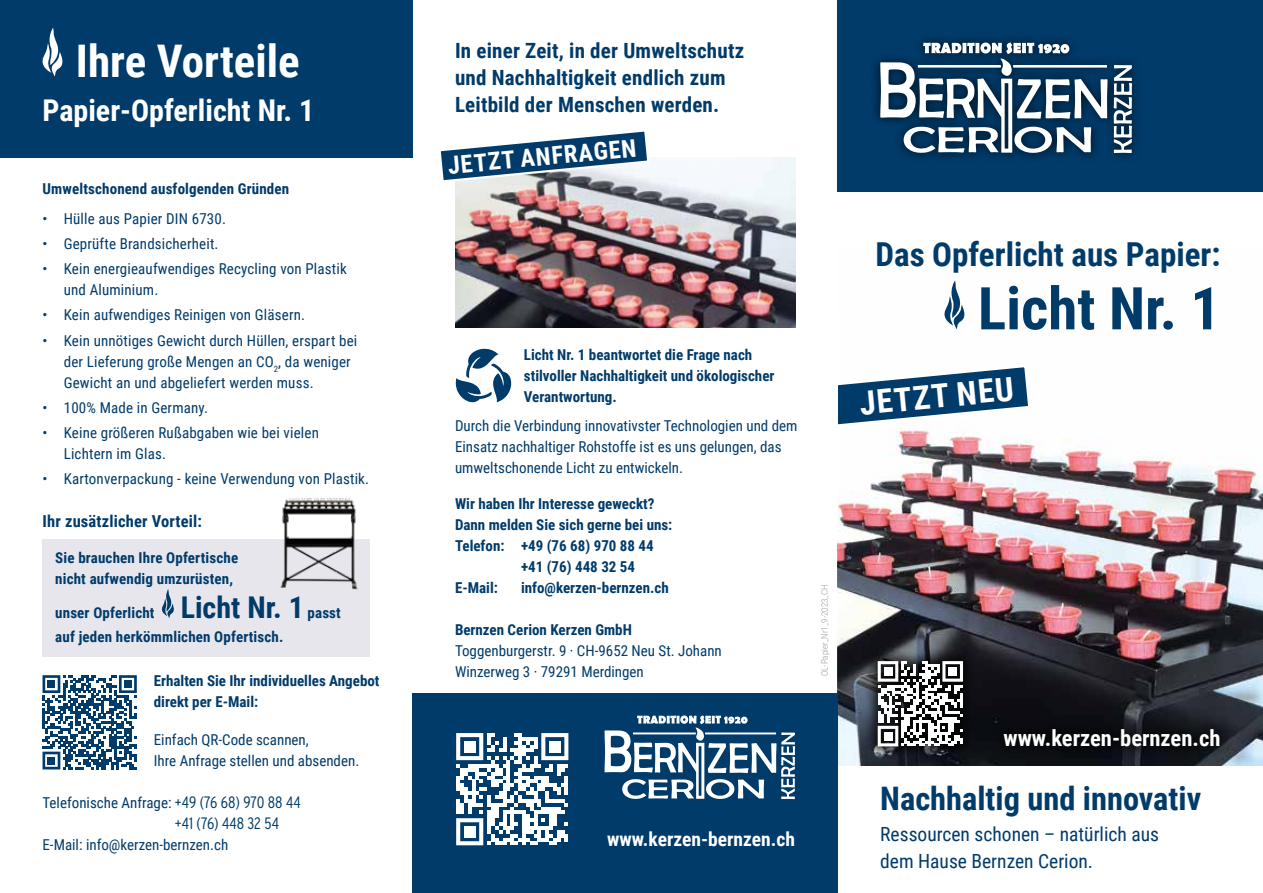
<style>
.page{position:relative;width:1263px;height:893px;background:#fff}
.page>*{position:absolute;margin:0;border:0;box-sizing:border-box;transform-origin:0 0}
.t1{font:700 59.1px "Roboto Condensed";color:#003b6a}
.t2{font:700 45px "Roboto Condensed";color:#fff}
.t3{font:700 33px "Roboto Condensed";color:#003b6a}
.t4{font:700 32.7px "Roboto Condensed";color:#fff}
.t5{font:700 32.4px "Roboto Condensed";color:#003b6a}
.t6{font:700 30px "Roboto Condensed";color:#fff}
.t7{font:700 24.45px "Roboto Condensed";color:#fff}
.t8{font:700 22.5px "Roboto Condensed";color:#fff}
.t9{font:700 21px/27px "Roboto Condensed";letter-spacing:.01em;color:#003b6a}
.t10{font:19.5px/27px "Roboto Condensed";color:#003b6a}
.t11{font:700 19.5px "Roboto Condensed";color:#fff}
.t12{font:700 16.5px "Roboto Condensed";letter-spacing:.01em;color:#003b6a}
.t13{font:300 16.5px "Interstate Condensed";letter-spacing:-.005em;color:#003b6a}
.t14{font:15px/21px "Roboto Condensed";letter-spacing:.01em;color:#003b6a}
.t15{font:700 15px/21px "Roboto Condensed";color:#003b6a}
.t16{font:300 9px "Roboto Condensed";color:#9c9e9f}
.s1{font-size:30px}
.s2{font-family:"Interstate Condensed";font-weight:300;font-size:16.5px}
</style>
<div class="page">
<img style="left:838px;top:329px;width:425px;height:436px">
<svg style="left:838px;top:362px;width:195px;height:77px"></svg>
<svg style="left:944px;top:280px;width:21px;height:49px"></svg>
<div style="left:838px;top:0;width:425px;height:191px;background:#003b6a"></div>
<div style="left:0;top:0;width:412px;height:157px;background:#003b6a"></div>
<div style="left:412px;top:693px;width:426px;height:200px;background:#003b6a"></div>
<svg style="left:604px;top:715px;width:191px;height:84px"></svg>
<div style="left:870px;top:33px;width:272px;height:130px;background:#000;opacity:.75"></div>
<svg style="left:1114px;top:65px;width:18px;height:88px;background:#7c91a2"></svg>
<svg style="left:880px;top:43px;width:227px;height:110px"></svg>
<div style="left:43px;top:539px;width:327px;height:118px;background:#e7e6ed"></div>
<svg style="left:161px;top:589px;width:13px;height:29px"></svg>
<svg style="left:42px;top:28px;width:21px;height:49px"></svg>
<div style="left:991px;top:716px;width:242px;height:44px;background:#000;opacity:.75"></div>
<svg style="left:456px;top:733px;width:112px;height:112px"></svg>
<div style="left:464px;top:741px;width:11px;height:11px;background:#fff"></div>
<div style="left:549px;top:741px;width:12px;height:11px;background:#fff"></div>
<div style="left:464px;top:826px;width:11px;height:11px;background:#fff"></div>
<svg style="left:43px;top:675px;width:94px;height:94px"></svg>
<div style="left:48px;top:680px;width:7px;height:8px;background:#003b6a"></div>
<div style="left:124px;top:680px;width:8px;height:8px;background:#003b6a"></div>
<div style="left:48px;top:757px;width:7px;height:7px;background:#003b6a"></div>
<div style="left:864px;top:648px;width:112px;height:112px;background:#000;opacity:.75"></div>
<svg style="left:878px;top:661px;width:85px;height:85px"></svg>
<div style="left:884px;top:667px;width:8px;height:9px;background:#fff"></div>
<div style="left:948px;top:667px;width:9px;height:9px;background:#fff"></div>
<div style="left:884px;top:732px;width:8px;height:8px;background:#fff"></div>
<img style="left:455px;top:157px;width:340px;height:170px">
<svg style="left:440px;top:131px;width:211px;height:53px"></svg>
<img style="left:280px;top:498px;width:78px;height:91px">
<svg style="left:456px;top:349px;width:55px;height:53px"></svg>
<h2 class="t2" style="left:76px;top:29px;width:225px">Ihre Vorteile</h2>
<h3 class="t6" style="left:43px;top:89px;width:273px">Papier-Opferlicht Nr. 1</h3>
<p class="t15" style="left:43px;top:178px;width:248px">Umweltschonend ausfolgenden Gründen</p>
<p class="t14" style="left:43px;top:207px;width:185px">• Hülle aus Papier DIN 6730.</p>
<p class="t14" style="left:43px;top:232px;width:177px">• Geprüfte Brandsicherheit.</p>
<p class="t14" style="left:64px;top:258px;width:284px;text-indent:-21px">• Kein energieaufwendiges Recycling von Plastik und Aluminium.</p>
<p class="t14" style="left:43px;top:304px;width:264px">• Kein aufwendiges Reinigen von Gläsern.</p>
<p class="t14" style="left:64px;top:329px;width:295px;text-indent:-21px">• Kein unnötiges Gewicht durch Hüllen, erspart bei der Lieferung große Mengen an CO<sub>2</sub>, da weniger<br>Gewicht an und abgeliefert werden muss.</p>
<p class="t14" style="left:43px;top:396px;width:167px">• 100% Made in Germany.</p>
<p class="t14" style="left:64px;top:422px;width:257px;text-indent:-21px">• Keine größeren Rußabgaben wie bei vielen<br>Lichtern im Glas.</p>
<p class="t14" style="left:43px;top:468px;width:328px">• Kartonverpackung - keine Verwendung von Plastik.</p>
<p class="t12" style="left:43px;top:509px;width:161px">Ihr zusätzlicher Vorteil:</p>
<p class="t15" style="left:55px;top:546px;width:184px">Sie brauchen Ihre Opfertische nicht aufwendig umzurüsten,</p>
<p class="t15" style="left:55px;top:600px;width:287px;line-height:24px">unser Opferlicht <span class="s1">Licht Nr. 1</span> passt auf jeden herkömmlichen Opfertisch.</p>
<p class="t15" style="left:154px;top:670px;width:227px">Erhalten Sie Ihr individuelles Angebot direkt per E-Mail:</p>
<p class="t14" style="left:154px;top:729px;width:207px">Einfach QR-Code scannen,<br>Ihre Anfrage stellen und absenden.</p>
<p class="t14" style="left:43px;top:792px;width:260px">Telefonische Anfrage: <span class="s2">+49 (76 68) 970 88 44</span></p>
<p class="t13" style="left:175px;top:814px;width:105px">+41 (76) 448 32 54</p>
<p class="t14" style="left:43px;top:834px;width:187px">E-Mail: info@kerzen-bernzen.ch</p>
<h3 class="t9" style="left:455px;top:37px;width:291px">In einer Zeit, in der Umweltschutz und Nachhaltigkeit endlich zum<br>Leitbild der Menschen werden.</h3>
<h3 class="t7" style="left:446px;top:149px;width:191px;rotate:-6deg">JETZT ANFRAGEN</h3>
<p class="t15" style="left:524px;top:343px;width:252px">Licht Nr. 1 beantwortet die Frage nach stilvoller Nachhaltigkeit und ökologischer<br>Verantwortung.</p>
<p class="t14" style="left:455px;top:415px;width:344px">Durch die Verbindung innovativster Technologien und dem<br>Einsatz nachhaltiger Rohstoffe ist es uns gelungen, das umweltschonende Licht zu entwickeln.</p>
<p class="t15" style="left:455px;top:492px;width:201px">Wir haben Ihr Interesse geweckt?</p>
<p class="t15" style="left:455px;top:513px;width:219px">Dann melden Sie sich gerne bei uns:</p>
<p class="t15" style="left:455px;top:534px;width:200px">Telefon: +49 (76 68) 970 88 44</p>
<p class="t15" style="left:521px;top:555px;width:116px">+41 (76) 448 32 54</p>
<p class="t15" style="left:455px;top:576px;width:44px">E-Mail:</p>
<p class="t15" style="left:521px;top:576px;width:149px">info@kerzen-bernzen.ch</p>
<p class="t15" style="left:455px;top:618px;width:178px">Bernzen Cerion Kerzen GmbH</p>
<p class="t14" style="left:455px;top:639px;width:268px">Toggenburgerstr. 9 · CH-9652 Neu St. Johann<br>Winzerweg 3 · 79291 Merdingen</p>
<p class="t16" style="left:818px;top:676px;width:93px;rotate:-90deg">OL-Papier_Nr1_9-2023_CH</p>
<h3 class="t11" style="left:607px;top:825px;width:190px">www.kerzen-bernzen.ch</h3>
<h3 class="t3" style="left:875px;top:231px;width:346px">Das Opferlicht aus Papier:</h3>
<h1 class="t1" style="left:978px;top:267px;width:244px">Licht Nr. 1</h1>
<h3 class="t4" style="left:858px;top:380px;width:156px;rotate:-5deg">JETZT NEU</h3>
<h3 class="t8" style="left:1003px;top:722px;width:218px">www.kerzen-bernzen.ch</h3>
<h3 class="t5" style="left:880px;top:775px;width:322px">Nachhaltig und innovativ</h3>
<h3 class="t10" style="left:880px;top:820px;width:280px">Ressourcen schonen – natürlich aus dem Hause Bernzen Cerion.</h3>
</div>
